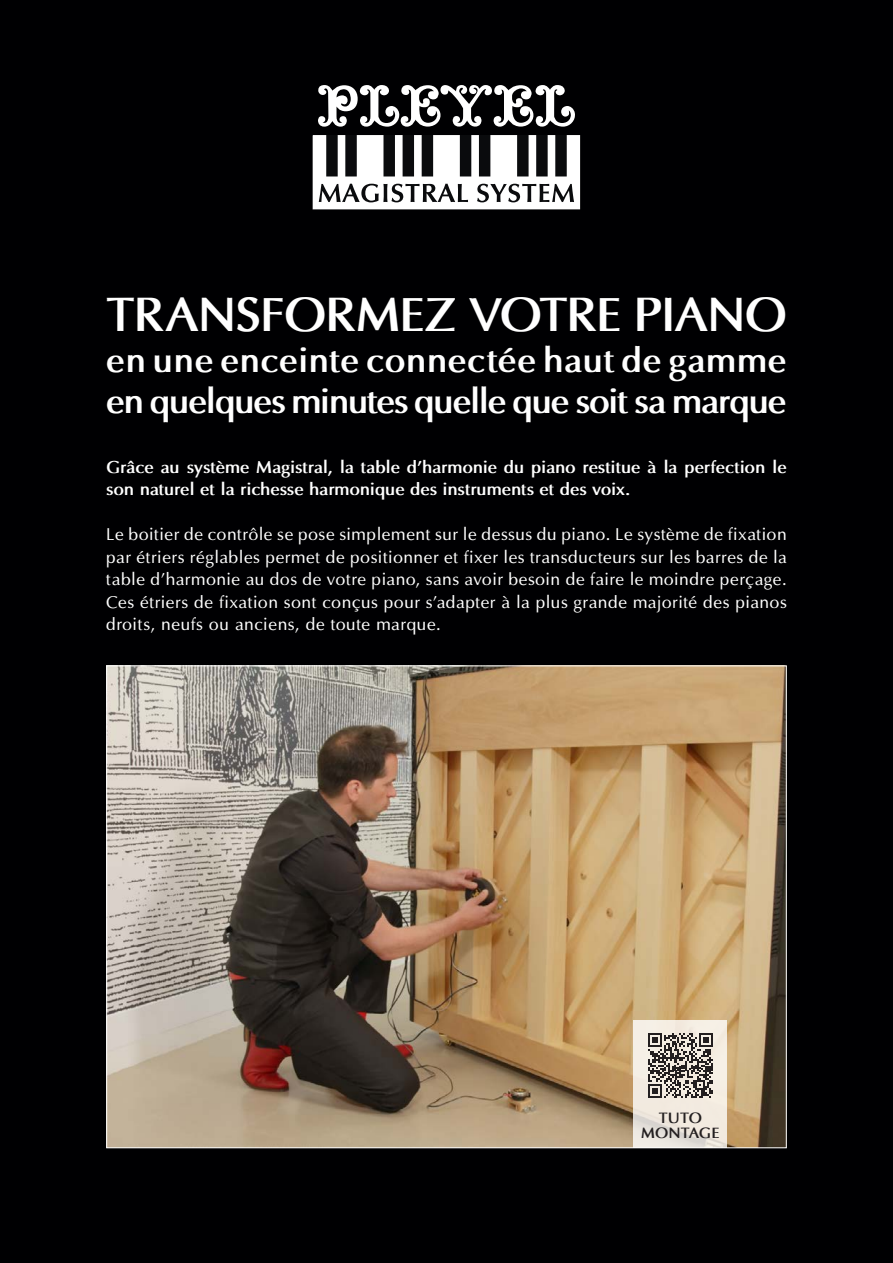
<style>
.page{position:relative;width:893px;height:1263px;background:#000002}
.page>*{position:absolute;margin:0;border:0;box-sizing:border-box;transform-origin:0 0}
.t1{font:700 48px "Optima";letter-spacing:-.035em;color:#fff}
.t2{font:700 34.5px/41.4px "Optima";letter-spacing:-.035em;color:#fff}
.Texte_blanc_11_5{font:17.25px/22.5px "Optima";letter-spacing:.03em;color:#fff;text-align:justify}
.Texte_blanc_11_5-2{font:700 17.25px/22.5px "Optima";letter-spacing:-.015em;color:#fff}
.t3{font:700 15px "Optima";color:#231f20}
</style>
<div class="page">
<svg style="left:313px;top:135px;width:267px;height:74px"></svg>
<svg style="left:318px;top:85px;width:257px;height:42px"></svg>
<img style="left:108px;top:667px;width:677px;height:479px">
<svg style="left:634px;top:1020px;width:93px;height:128px;background:#f0e9e0"></svg>
<svg style="left:648px;top:1033px;width:65px;height:65px;background:#87817c"></svg>
<p class="t1" style="left:106px;top:285px;width:682px">TRANSFORMEZ VOTRE PIANO</p>
<p class="t2" style="left:106px;top:339px;width:682px">en une enceinte connectée haut de gamme en quelques minutes quelle que soit sa marque</p>
<p class="Texte_blanc_11_5-2" style="left:106px;top:455px;width:682px">Grâce au système Magistral, la table d’harmonie du piano restitue à la perfection le son naturel et la richesse harmonique des instruments et des voix.</p>
<p class="Texte_blanc_11_5" style="left:106px;top:523px;width:682px">Le boitier de contrôle se pose simplement sur le dessus du piano. Le système de fixation par étriers réglables permet de positionner et fixer les transducteurs sur les barres de la table d’harmonie au dos de votre piano, sans avoir besoin de faire le moindre perçage.<br>Ces étriers de fixation sont conçus pour s’adapter à la plus grande majorité des pianos droits, neufs ou anciens, de toute marque.</p>
<p class="t3" style="left:659px;top:1109px;width:44px">TUTO</p>
<p class="t3" style="left:641px;top:1124px;width:80px">MONTAGE</p>
</div>
